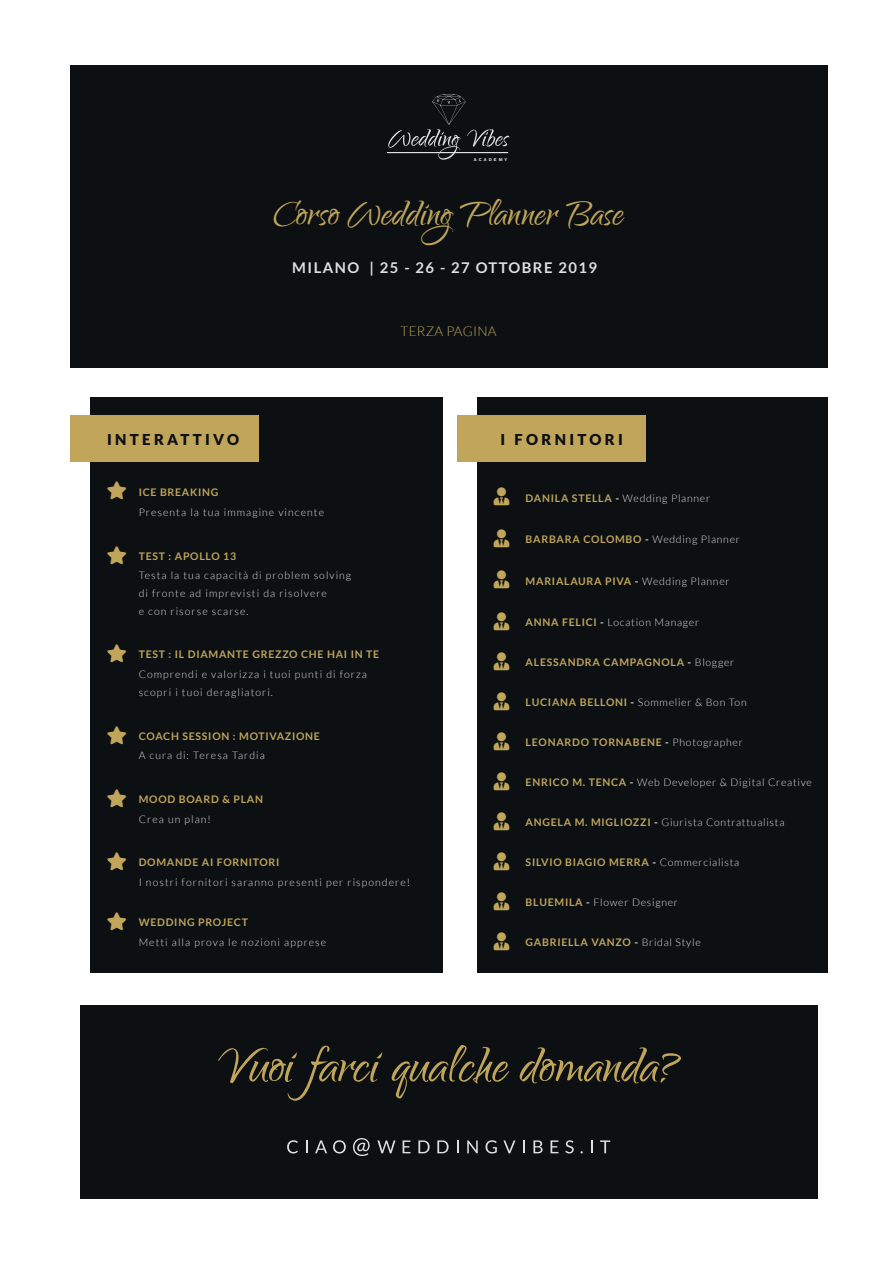
<style>
.page{position:relative;width:893px;height:1263px;background:#fff}
.page>*{position:absolute;margin:0;border:0;box-sizing:border-box;transform-origin:0 0}
.t1{font:64.65px "Qwigley";color:#c0a55b}
.t2{font:45.75px "Qwigley";color:#c0a55b}
.t3{font:900 15px "Lato";letter-spacing:.22em;color:#0c1013}
.t4{font:700 14.85px "Lato";letter-spacing:.1em;color:#dedfdf}
.t5{font:300 13.5px "Lato";letter-spacing:.02em;color:#c0a55b}
.t6{font:700 10.5px "Lato";letter-spacing:.07em;color:#c0a55b}
.t7{font:300 10.5px/18px "Lato";letter-spacing:.1em;color:#dedfdf}
.t8{font:300 10.5px "Lato";letter-spacing:.07em;color:#dedfdf}
.t9{font:700 4.2px "Work Sans";letter-spacing:.5em;color:#dedfdf}
.s1{font-weight:700;color:#c0a55b}
.s2{font-weight:700}
.s3{color:#dedfdf}
.s4{font-weight:300;color:#dedfdf}
</style>
<div class="page">
<div style="left:70px;top:65px;width:758px;height:303px;background:#0c1013"></div>
<svg style="left:388px;top:94px;width:122px;height:66px"></svg>
<hr style="left:388px;top:153px;width:120px;height:1px;background:#dedfdf">
<div style="left:90px;top:398px;width:353px;height:574px;background:#0c1013"></div>
<div style="left:70px;top:415px;width:189px;height:47px;background:#c0a55b"></div>
<div style="left:477px;top:398px;width:351px;height:574px;background:#0c1013"></div>
<div style="left:457px;top:415px;width:189px;height:47px;background:#c0a55b"></div>
<div style="left:80px;top:1005px;width:738px;height:194px;background:#0c1013"></div>
<svg style="left:287px;top:1140px;width:11px;height:13px"></svg>
<svg style="left:306px;top:1140px;width:2px;height:13px"></svg>
<svg style="left:315px;top:1140px;width:12px;height:13px"></svg>
<svg style="left:333px;top:1140px;width:13px;height:13px"></svg>
<svg style="left:353px;top:1138px;width:17px;height:18px"></svg>
<svg style="left:377px;top:1140px;width:18px;height:13px"></svg>
<svg style="left:403px;top:1140px;width:7px;height:13px"></svg>
<svg style="left:418px;top:1140px;width:12px;height:13px"></svg>
<svg style="left:437px;top:1140px;width:12px;height:13px"></svg>
<svg style="left:457px;top:1140px;width:1px;height:13px"></svg>
<svg style="left:467px;top:1140px;width:11px;height:13px"></svg>
<svg style="left:485px;top:1140px;width:12px;height:13px"></svg>
<svg style="left:503px;top:1140px;width:12px;height:13px"></svg>
<svg style="left:523px;top:1140px;width:2px;height:13px"></svg>
<svg style="left:533px;top:1140px;width:10px;height:13px"></svg>
<svg style="left:550px;top:1140px;width:8px;height:13px"></svg>
<svg style="left:565px;top:1140px;width:9px;height:13px"></svg>
<svg style="left:591px;top:1140px;width:2px;height:13px"></svg>
<svg style="left:600px;top:1140px;width:10px;height:13px"></svg>
<p class="t9" style="left:474px;top:157px;width:35px">ACADEMY</p>
<h2 class="t2" style="left:273px;top:189px;width:352px">Corso Wedding Planner Base</h2>
<h3 class="t4" style="left:292px;top:259px;width:306px">MILANO | 25 - 26 - 27 OTTOBRE 2019</h3>
<h3 class="t3" style="left:107px;top:430px;width:133px">INTERATTIVO</h3>
<p class="t5" style="left:401px;top:324px;width:97px">TERZA PAGINA</p>
<h3 class="t3" style="left:500px;top:430px;width:124px">I FORNITORI</h3>
<p class="t6" style="left:139px;top:486px;width:81px">ICE BREAKING</p>
<p class="t7" style="left:139px;top:503px;width:187px">Presenta la tua immagine vincente</p>
<p class="t6" style="left:139px;top:550px;width:99px">TEST : APOLLO 13</p>
<p class="t7" style="left:139px;top:566px;width:214px">Testa la tua capacità di problem solving di fronte ad imprevisti da risolvere<br>e con risorse scarse.</p>
<p class="t6" style="left:139px;top:648px;width:242px">TEST : IL DIAMANTE GREZZO CHE HAI IN TE</p>
<p class="t7" style="left:139px;top:665px;width:230px">Comprendi e valorizza i tuoi punti di forza scopri i tuoi deragliatori.</p>
<p class="t6" style="left:139px;top:730px;width:183px">COACH SESSION : MOTIVAZIONE</p>
<p class="t7" style="left:139px;top:746px;width:128px">A cura di: Teresa Tardia</p>
<p class="t6" style="left:139px;top:793px;width:126px">MOOD BOARD &amp; PLAN</p>
<p class="t7" style="left:139px;top:810px;width:74px">Crea un plan!</p>
<p class="t6" style="left:139px;top:856px;width:142px">DOMANDE AI FORNITORI</p>
<p class="t7" style="left:139px;top:873px;width:273px">I nostri fornitori saranno presenti per rispondere!</p>
<p class="t6" style="left:139px;top:916px;width:111px">WEDDING PROJECT</p>
<p class="t7" style="left:139px;top:933px;width:189px">Metti alla prova le nozioni apprese</p>
<p class="t8" style="left:526px;top:492px;width:186px"><span class="s1">DANILA STELLA</span> <span class="s2">-</span> Wedding Planner</p>
<p class="t6" style="left:526px;top:533px;width:216px">BARBARA COLOMBO <span class="s3">-</span> <span class="s4">Wedding Planner</span></p>
<p class="t6" style="left:526px;top:575px;width:205px">MARIALAURA PIVA <span class="s3">-</span> <span class="s4">Wedding Planner</span></p>
<p class="t8" style="left:526px;top:617px;width:175px"><span class="s1">ANNA FELICI</span> <span class="s2">-</span> Location Manager</p>
<p class="t6" style="left:526px;top:656px;width:210px">ALESSANDRA CAMPAGNOLA <span class="s3">-</span> <span class="s4">Blogger</span></p>
<p class="t8" style="left:526px;top:697px;width:223px"><span class="s1">LUCIANA BELLONI</span> <span class="s2">-</span> Sommelier &amp; Bon Ton</p>
<p class="t6" style="left:526px;top:736px;width:219px">LEONARDO TORNABENE <span class="s3">-</span> <span class="s4">Photographer</span></p>
<p class="t8" style="left:526px;top:777px;width:288px"><span class="s1">ENRICO M. TENCA</span> <span class="s2">-</span> Web Developer &amp; Digital Creative</p>
<p class="t8" style="left:526px;top:817px;width:260px"><span class="s1">ANGELA M. MIGLIOZZI</span> <span class="s2">-</span> Giurista Contrattualista</p>
<p class="t6" style="left:526px;top:856px;width:215px">SILVIO BIAGIO MERRA <span class="s3">-</span> <span class="s4">Commercialista</span></p>
<p class="t8" style="left:526px;top:897px;width:154px"><span class="s1">BLUEMILA</span> <span class="s2">-</span> Flower Designer</p>
<p class="t6" style="left:526px;top:936px;width:177px">GABRIELLA VANZO <span class="s3">-</span> <span class="s4">Bridal Style</span></p>
<h1 class="t1" style="left:216px;top:1030px;width:462px">Vuoi farci qualche domanda?</h1>
</div>
